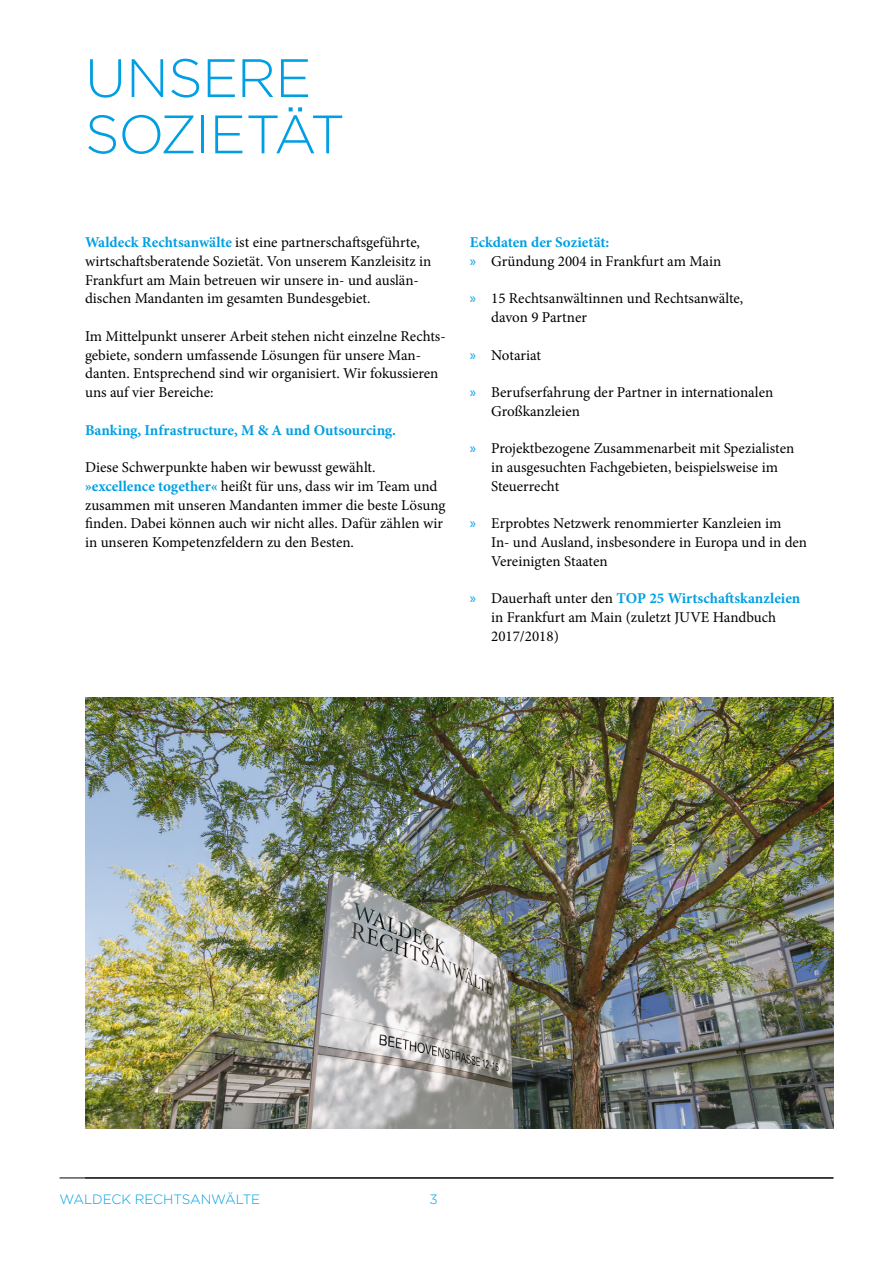
<style>
.page{position:relative;width:893px;height:1263px;background:#fff}
.page>*{position:absolute;margin:0;border:0;box-sizing:border-box;transform-origin:0 0}
.t1{font:300 54px/56.2px "Gotham";letter-spacing:-.015em;color:#009fe3}
.t2{font:15px/18.8px "Minion Pro";color:#000}
.t3{font:700 15px "Minion Pro";letter-spacing:-.005em;color:#009fe3}
.t4{font:300 13.5px "Gotham";letter-spacing:-.01em;color:#009fe3}
.s1{font-weight:700;color:#009fe3}
.s2{font-family:"Myriad Pro";color:#009fe3}
</style>
<div class="page">
<hr style="left:60px;top:1178px;width:773px;height:1px;background:#000">
<img style="left:85px;top:697px;width:748px;height:431px">
<h1 class="t1" style="left:85px;top:48px;width:261px">UNSERE<br>SOZIETÄT</h1>
<p class="t2" style="left:85px;top:233px;width:348px"><span class="s1">Waldeck Rechtsanwälte</span> ist eine partnerschaftsgeführte, wirtschaftsberatende Sozietät. Von unserem Kanzleisitz in Frankfurt am Main betreuen wir unsere in- und auslän&shy;dischen Mandanten im gesamten Bundesgebiet.</p>
<p class="t2" style="left:85px;top:327px;width:362px">Im Mittelpunkt unserer Arbeit stehen nicht einzelne Rechts&shy;gebiete, sondern umfassende Lösungen für unsere Man&shy;danten. Entsprechend sind wir organisiert. Wir fokussieren uns auf vier Bereiche:</p>
<p class="t3" style="left:85px;top:419px;width:313px">Banking, Infrastructure, M &amp; A und Outsourcing.</p>
<p class="t2" style="left:85px;top:458px;width:362px">Diese Schwerpunkte haben wir bewusst gewählt. <span class="s1">»excellence together«</span> heißt für uns, dass wir im Team und zusammen mit unseren Mandanten immer die beste Lösung finden. Dabei können auch wir nicht alles. Dafür zählen wir in unseren Kompetenzfeldern zu den Besten.</p>
<p class="t2" style="left:470px;top:233px;width:253px"><span class="s1">Eckdaten der Sozietät:<br></span><span class="s2">»</span> Gründung 2004 in Frankfurt am Main</p>
<p class="t2" style="left:491px;top:289px;width:254px;text-indent:-21px"><span class="s2">»</span> 15 Rechtsanwältinnen und Rechtsanwälte, davon 9 Partner</p>
<p class="t2" style="left:470px;top:345px;width:73px"><span class="s2">»</span> Notariat</p>
<p class="t2" style="left:491px;top:383px;width:284px;text-indent:-21px"><span class="s2">»</span> Berufserfahrung der Partner in internationalen<br>Großkanzleien</p>
<p class="t2" style="left:491px;top:439px;width:305px;text-indent:-21px"><span class="s2">»</span> Projektbezogene Zusammenarbeit mit Spezialisten in ausgesuchten Fachgebieten, beispielsweise im<br>Steuerrecht</p>
<p class="t2" style="left:491px;top:514px;width:318px;text-indent:-21px"><span class="s2">»</span> Erprobtes Netzwerk renommierter Kanzleien im<br>In- und Ausland, insbesondere in Europa und in den<br>Vereinigten Staaten</p>
<p class="t2" style="left:491px;top:589px;width:311px;text-indent:-21px"><span class="s2">»</span> Dauerhaft unter den <span class="s1">TOP 25 Wirtschaftskanzleien </span>in Frankfurt am Main (zuletzt JUVE Handbuch<br>2017/2018)</p>
<p class="t4" style="left:60px;top:1191px;width:202px">WALDECK RECHTSANWÄLTE</p>
<p class="t4" style="left:430px;top:1191px;width:10px">3</p>
</div>
